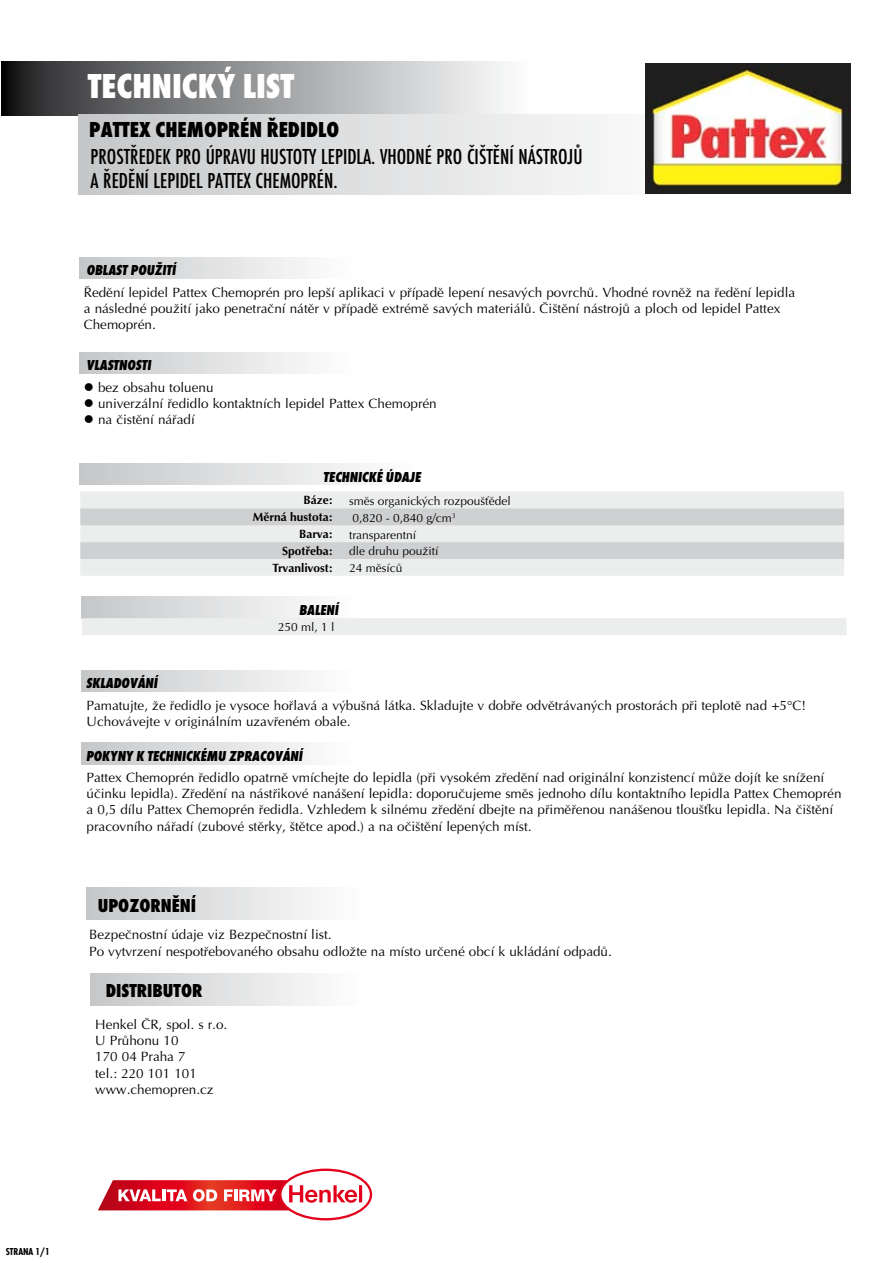
<style>
.page{position:relative;width:893px;height:1263px;background:#fff}
.page>*{position:absolute;margin:0;border:0;box-sizing:border-box;transform-origin:0 0}
.t1{font:36px "Futura TCE Ext Bol Con";color:#fff}
.t2{font:500 condensed 22.5px/24px "Futura TCE";color:#000}
.t3{font:22.5px "Futura TCE Ext Bol Con";color:#000}
.t4{font:19.5px "Futura TCE Ext Bol Con";color:#000}
.t5{font:15px "Futura TCE Ext Bol Con Obl";color:#000}
.t6{font:13.5px/16.2px "Optima CE";color:#000}
.t7{font:12px "Optima CE";color:#000}
.t8{font:700 12px "Optima CE";color:#000}
.t9{font:700 condensed 10.5px "Futura TCE";color:#000}
</style>
<div class="page">
<div style="left:82px;top:597px;width:276px;height:21px;background:linear-gradient(to right,#c6c7c9,#fff)"></div>
<svg style="left:1px;top:62px;width:529px;height:54px;background:#969799"></svg>
<svg style="left:78px;top:115px;width:640px;height:79px"></svg>
<div style="left:79px;top:257px;width:276px;height:22px;background:linear-gradient(to right,#c6c7c9,#fff)"></div>
<div style="left:79px;top:352px;width:276px;height:22px;background:linear-gradient(to right,#c6c7c9,#fff)"></div>
<div style="left:80px;top:464px;width:343px;height:21px;background:linear-gradient(to right,#c6c7c9,#fff)"></div>
<div style="left:80px;top:491px;width:764px;height:85px;background:#eceded"></div>
<svg style="left:80px;top:508px;width:764px;height:51px;background:#d8d9db"></svg>
<div style="left:82px;top:618px;width:764px;height:17px;background:#eceded"></div>
<div style="left:82px;top:670px;width:276px;height:22px;background:linear-gradient(to right,#c6c7c9,#fff)"></div>
<div style="left:82px;top:743px;width:276px;height:21px;background:linear-gradient(to right,#c6c7c9,#fff)"></div>
<div style="left:87px;top:887px;width:280px;height:32px;background:linear-gradient(to right,#c6c7c9,#fff)"></div>
<div style="left:91px;top:974px;width:274px;height:32px;background:linear-gradient(to right,#c6c7c9,#fff)"></div>
<svg style="left:98px;top:1168px;width:274px;height:52px"></svg>
<img style="left:646px;top:64px;width:204px;height:129px">
<h1 class="t1" style="left:88px;top:66px;width:201px">TECHNICKÝ LIST</h1>
<h2 class="t3" style="left:89px;top:117px;width:251px">PATTEX CHEMOPRÉN ŘEDIDLO</h2>
<h2 class="t2" style="left:91px;top:145px;width:494px">PROSTŘEDEK PRO ÚPRAVU HUSTOTY LEPIDLA. VHODNÉ PRO ČIŠTĚNÍ NÁSTROJŮ<br>A ŘEDĚNÍ LEPIDEL PATTEX CHEMOPRÉN.</h2>
<p class="t5" style="left:87px;top:261px;width:91px">OBLAST POUŽITÍ</p>
<p class="t6" style="left:84px;top:284px;width:713px">Ředění lepidel Pattex Chemoprén pro lepší aplikaci v případě lepení nesavých povrchů. Vhodné rovněž na ředění lepidla a následné použití jako penetrační nátěr v případě extrémě savých materiálů. Čištění nástrojů a ploch od lepidel Pattex<br>Chemoprén.</p>
<p class="t5" style="left:87px;top:356px;width:66px">VLASTNOSTI</p>
<p class="t6" style="left:84px;top:379px;width:131px">● bez obsahu toluenu</p>
<p class="t6" style="left:84px;top:395px;width:354px">● univerzální ředidlo kontaktních lepidel Pattex Chemoprén</p>
<p class="t6" style="left:84px;top:412px;width:113px">● na čistění nářadí</p>
<p class="t5" style="left:324px;top:468px;width:99px">TECHNICKÉ ÚDAJE</p>
<p class="t8" style="left:303px;top:494px;width:30px">Báze:</p>
<p class="t7" style="left:349px;top:494px;width:163px">směs organických rozpoušťědel</p>
<p class="t8" style="left:253px;top:511px;width:81px">Měrná hustota:</p>
<p class="t7" style="left:352px;top:511px;width:105px">0,820 - 0,840 g/cm<sup>3</sup></p>
<p class="t8" style="left:299px;top:528px;width:34px">Barva:</p>
<p class="t7" style="left:349px;top:528px;width:69px">transparentní</p>
<p class="t8" style="left:282px;top:545px;width:51px">Spotřeba:</p>
<p class="t7" style="left:349px;top:545px;width:91px">dle druhu použití</p>
<p class="t8" style="left:272px;top:562px;width:61px">Trvanlivost:</p>
<p class="t7" style="left:349px;top:562px;width:55px">24 měsíců</p>
<p class="t5" style="left:299px;top:601px;width:41px">BALENÍ</p>
<p class="t7" style="left:278px;top:621px;width:58px">250 ml, 1 l</p>
<p class="t5" style="left:86px;top:674px;width:9px">SKLADOV</p>
<p class="t5" style="left:138px;top:674px;width:16px">ÁNÍ</p>
<p class="t6" style="left:87px;top:697px;width:721px">Pamatujte, že ředidlo je vysoce hořlavá a výbušná látka. Skladujte v dobře odvětrávaných prostorách při teplotě nad +5°C!<br>Uchovávejte v originálním uzavřeném obale.</p>
<p class="t5" style="left:86px;top:747px;width:69px">POKYNY K TECHNICKÉ</p>
<p class="t5" style="left:207px;top:747px;width:55px">MU ZPRACOV</p>
<p class="t5" style="left:283px;top:747px;width:16px">ÁNÍ</p>
<p class="t6" style="left:87px;top:769px;width:756px">Pattex Chemoprén ředidlo opatrně vmíchejte do lepidla (při vysokém zředění nad originální konzistencí může dojít ke snížení účinku lepidla). Zředění na nástřikové nanášení lepidla: doporučujeme směs jednoho dílu kontaktního lepidla Pattex Chemoprén a 0,5 dílu Pattex Chemoprén ředidla. Vzhledem k silnému zředění dbejte na přiměřenou nanášenou tloušťku lepidla. Na čištění pracovního nářadí (zubové stěrky, štětce apod.) a na očištění lepených míst.</p>
<h3 class="t4" style="left:98px;top:895px;width:100px">UPOZORNĚNÍ</h3>
<p class="t6" style="left:89px;top:927px;width:524px">Bezpečnostní údaje viz Bezpečnostní list.<br>Po vytvrzení nespotřebovaného obsahu odložte na místo určené obcí k ukládání odpadů.</p>
<h3 class="t4" style="left:106px;top:980px;width:98px">DISTRIBUTOR</h3>
<p class="t6" style="left:95px;top:1017px;width:134px">Henkel ČR, spol. s r.o.<br>U Průhonu 10<br>170 04 Praha 7<br>tel.: 220 101 101 www.chemopren.cz</p>
<p class="t9" style="left:6px;top:1246px;width:45px">STRANA 1/1</p>
</div>
